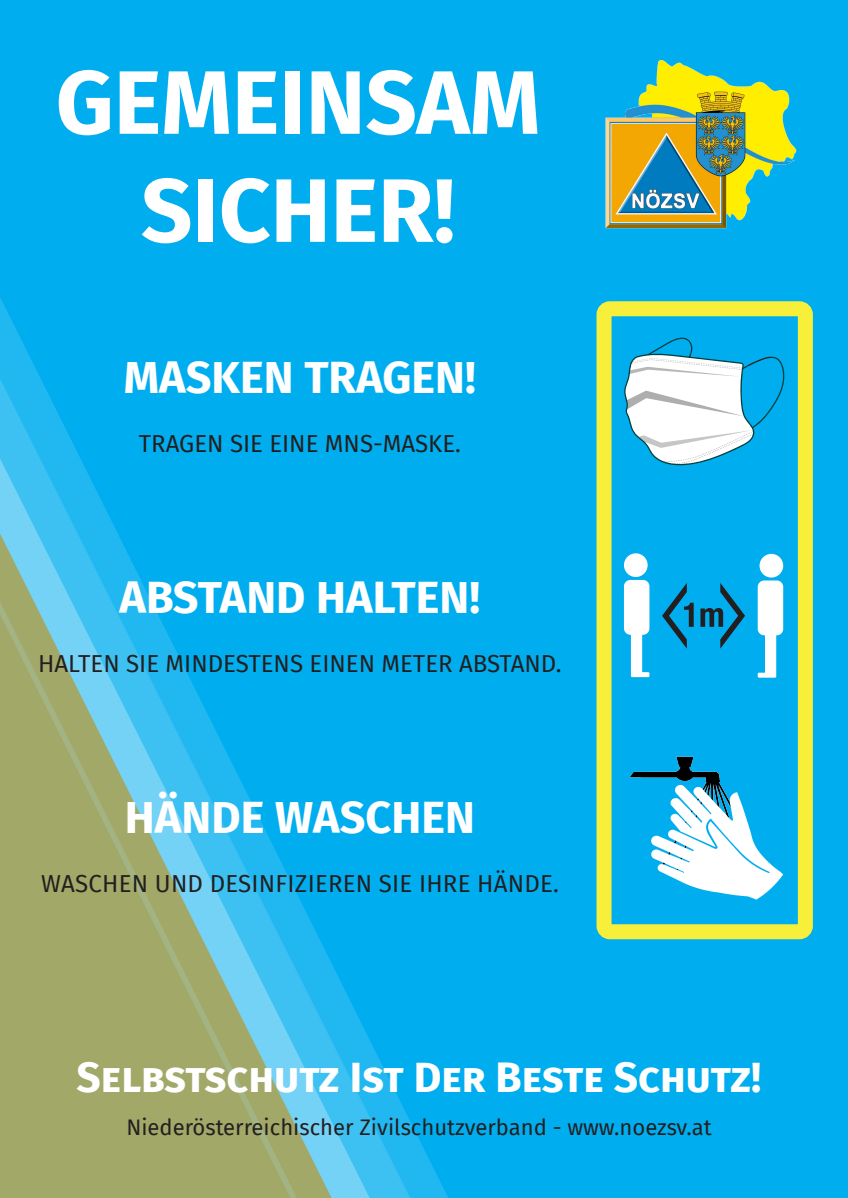
<style>
.page{position:relative;width:848px;height:1198px;background:#00aeef}
.page>*{position:absolute;margin:0;border:0;box-sizing:border-box;transform-origin:0 0}
.t1{font:700 90px "Fira Sans";color:#fff}
.t2{font:700 45px "Fira Sans";color:#fff}
.t3{font:700 42.5px "Fira Sans";color:#fff}
.t4{font:24px "Fira Sans";color:#231f20}
.t5{font:22px "Fira Sans";color:#231f20}
</style>
<div class="page">
<svg style="left:378px;top:1057px;width:70px;height:141px"></svg>
<svg style="left:340px;top:981px;width:38px;height:217px"></svg>
<svg style="left:306px;top:913px;width:34px;height:285px;background:#43bfe8"></svg>
<svg style="left:0;top:298px;width:306px;height:900px"></svg>
<img style="left:605px;top:60px;width:192px;height:169px">
<img style="left:607px;top:706px;width:206px;height:234px">
<div style="left:596px;top:301px;width:216px;height:638px;border:15px solid #f7ef3a;border-radius:6px"></div>
<svg style="left:624px;top:553px;width:25px;height:124px"></svg>
<svg style="left:757px;top:554px;width:26px;height:123px"></svg>
<svg style="left:662px;top:583px;width:31px;height:65px"></svg>
<svg style="left:700px;top:583px;width:45px;height:65px"></svg>
<svg style="left:624px;top:337px;width:161px;height:129px"></svg>
<p class="t1" style="left:56px;top:27px;width:486px">GEMEINSAM</p>
<p class="t1" style="left:141px;top:135px;width:316px">SICHER!</p>
<p class="t2" style="left:124px;top:339px;width:353px">MASKEN TRAGEN!</p>
<p class="t4" style="left:139px;top:425px;width:324px">TRAGEN SIE EINE MNS-MASKE.</p>
<p class="t2" style="left:119px;top:559px;width:362px">ABSTAND HALTEN!</p>
<p class="t4" style="left:38px;top:645px;width:525px">HALTEN SIE MINDESTENS EINEN METER ABSTAND.</p>
<p class="t2" style="left:125px;top:779px;width:351px">HÄNDE WASCHEN</p>
<p class="t4" style="left:41px;top:865px;width:519px">WASCHEN UND DESINFIZIEREN SIE IHRE HÄNDE.</p>
<p class="t3" style="left:77px;top:1041px;width:686px">Selbstschutz Ist Der Beste Schutz!</p>
<p class="t5" style="left:126px;top:1110px;width:587px">Niederösterreichischer Zivilschutzverband - www.noezsv.at</p>
</div>
